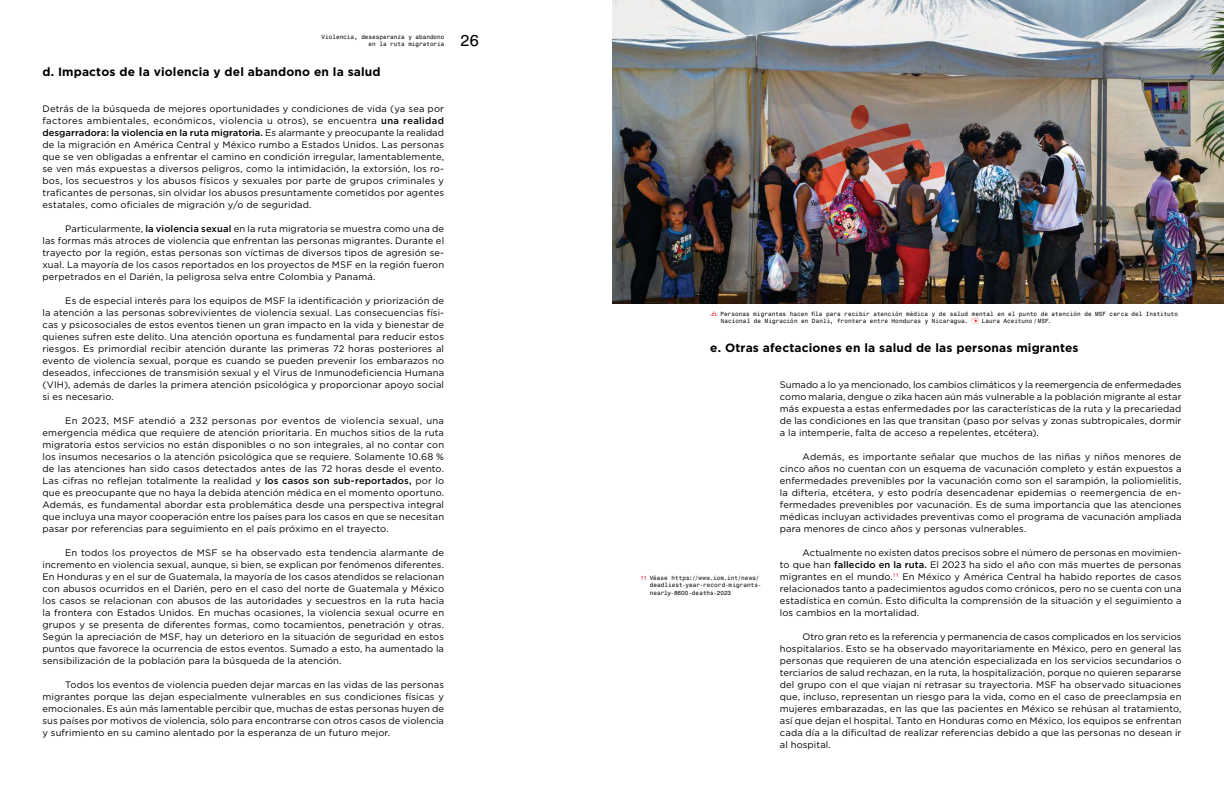
<style>
.page{position:relative;width:1224px;height:792px;background:#fff}
.page>*{position:absolute;margin:0;border:0;box-sizing:border-box;transform-origin:0 0}
.t1{font:16px "Monospace 821 BT";color:#000}
.t2{font:700 12px "Gotham HTF";letter-spacing:.01em;color:#000}
.t3{font:9.4px/12px "Gotham HTF";letter-spacing:.01em;color:#000;text-align:justify}
.t4{font:6px/7.4px "Monospace 821 BT";letter-spacing:.01em;color:#000}
.s1{font-weight:500}
.s2{color:#ed1d24}
</style>
<div class="page">
<img style="left:612px;top:0;width:612px;height:304px">
<svg style="left:710px;top:311px;width:8px;height:5px"></svg>
<svg style="left:972px;top:317px;width:7px;height:6px"></svg>
<p class="t4" style="left:322px;top:33px;width:124px;line-height:7px;text-align:right">Violencia, desesperanza y abandono en la ruta migratoria</p>
<h1 class="t1" style="left:460px;top:30px;width:21px">26</h1>
<p class="t2" style="left:43px;top:65px;width:340px">d. Impactos de la violencia y del abandono en la salud</p>
<p class="t3" style="left:43px;top:102px;width:403px">Detrás de la búsqueda de mejores oportunidades y condiciones de vida (ya sea por factores ambientales, económicos, violencia u otros), se encuentra <span class="s1">una realidad desgarradora: la violencia en la ruta migratoria.</span> Es alarmante y preocupante la realidad de la migración en América Central y México rumbo a Estados Unidos. Las personas que se ven obligadas a enfrentar el camino en condición irregular, lamentablemente, se ven más expuestas a diversos peligros, como la intimidación, la extorsión, los ro&shy;bos, los secuestros y los abusos físicos y sexuales por parte de grupos criminales y traficantes de personas, sin olvidar los abusos presuntamente cometidos por agentes estatales, como oficiales de migración y/o de seguridad.</p>
<p class="t3" style="left:43px;top:222px;width:403px;text-indent:23px">Particularmente, <span class="s1">la violencia sexual</span> en la ruta migratoria se muestra como una de las formas más atroces de violencia que enfrentan las personas migrantes. Durante el trayecto por la región, estas personas son víctimas de diversos tipos de agresión se&shy;xual. La mayoría de los casos reportados en los proyectos de MSF en la región fueron perpetrados en el Darién, la peligrosa selva entre Colombia y Panamá.</p>
<p class="t3" style="left:43px;top:294px;width:403px;text-indent:23px">Es de especial interés para los equipos de MSF la identificación y priorización de la atención a las personas sobrevivientes de violencia sexual. Las consecuencias físi&shy;cas y psicosociales de estos eventos tienen un gran impacto en la vida y bienestar de quienes sufren este delito. Una atención oportuna es fundamental para reducir estos riesgos. Es primordial recibir atención durante las primeras 72 horas posteriores al evento de violencia sexual, porque es cuando se pueden prevenir los embarazos no deseados, infecciones de transmisión sexual y el Virus de Inmunodeficiencia Humana (VIH), además de darles la primera atención psicológica y proporcionar apoyo social si es necesario.</p>
<p class="t3" style="left:43px;top:414px;width:403px;text-indent:23px">En 2023, MSF atendió a 232 personas por eventos de violencia sexual, una emergencia médica que requiere de atención prioritaria. En muchos sitios de la ruta migratoria estos servicios no están disponibles o no son integrales, al no contar con los insumos necesarios o la atención psicológica que se requiere. Solamente 10.68 % de las atenciones han sido casos detectados antes de las 72 horas desde el evento.<br>Las cifras no reflejan totalmente la realidad y <span class="s1">los casos son sub-reportados,</span> por lo que es preocupante que no haya la debida atención médica en el momento oportuno.<br>Además, es fundamental abordar esta problemática desde una perspectiva integral que incluya una mayor cooperación entre los países para los casos en que se necesitan pasar por referencias para seguimiento en el país próximo en el trayecto.</p>
<p class="t3" style="left:43px;top:546px;width:403px;text-indent:23px">En todos los proyectos de MSF se ha observado esta tendencia alarmante de incremento en violencia sexual, aunque, si bien, se explican por fenómenos diferentes.<br>En Honduras y en el sur de Guatemala, la mayoría de los casos atendidos se relacionan con abusos ocurridos en el Darién, pero en el caso del norte de Guatemala y México los casos se relacionan con abusos de las autoridades y secuestros en la ruta hacia la frontera con Estados Unidos. En muchas ocasiones, la violencia sexual ocurre en grupos y se presenta de diferentes formas, como tocamientos, penetración y otras.<br>Según la apreciación de MSF, hay un deterioro en la situación de seguridad en estos puntos que favorece la ocurrencia de estos eventos. Sumado a esto, ha aumentado la sensibilización de la población para la búsqueda de la atención.</p>
<p class="t3" style="left:43px;top:678px;width:403px;text-indent:23px">Todos los eventos de violencia pueden dejar marcas en las vidas de las personas migrantes porque las dejan especialmente vulnerables en sus condiciones físicas y emocionales. Es aún más lamentable percibir que, muchas de estas personas huyen de sus países por motivos de violencia, sólo para encontrarse con otros casos de violencia y sufrimiento en su camino alentado por la esperanza de un futuro mejor.</p>
<p class="t4" style="left:720px;top:310px;width:459px">Personas migrantes hacen fila para recibir atención médica y de salud mental en el punto de atención de MSF cerca del Instituto<br>Nacional de Migración en Danlí, frontera entre Honduras y Nicaragua.</p>
<p class="t4" style="left:982px;top:317px;width:71px">Laura Aceituno/MSF.</p>
<p class="t2" style="left:710px;top:341px;width:370px">e. Otras afectaciones en la salud de las personas migrantes</p>
<p class="t4" style="left:650px;top:574px;width:113px;text-indent:-9px"><span class="s2">11</span> Véase https://www.iom.int/news/ deadliest-year-record-migrants&shy;nearly-8600-deaths-2023</p>
<p class="t3" style="left:780px;top:378px;width:403px">Sumado a lo ya mencionado, los cambios climáticos y la reemergencia de enfermedades como malaria, dengue o zika hacen aún más vulnerable a la población migrante al estar más expuesta a estas enfermedades por las características de la ruta y la precariedad de las condiciones en las que transitan (paso por selvas y zonas subtropicales, dormir a la intemperie, falta de acceso a repelentes, etcétera).</p>
<p class="t3" style="left:780px;top:450px;width:403px;text-indent:23px">Además, es importante señalar que muchos de las niñas y niños menores de cinco años no cuentan con un esquema de vacunación completo y están expuestos a enfermedades prevenibles por la vacunación como son el sarampión, la poliomielitis, la difteria, etcétera, y esto podría desencadenar epidemias o reemergencia de en&shy;fermedades prevenibles por vacunación. Es de suma importancia que las atenciones médicas incluyan actividades preventivas como el programa de vacunación ampliada para menores de cinco años y personas vulnerables.</p>
<p class="t3" style="left:780px;top:546px;width:403px;text-indent:23px">Actualmente no existen datos precisos sobre el número de personas en movimien&shy;to que han <span class="s1">fallecido en la ruta.</span> El 2023 ha sido el año con más muertes de personas migrantes en el mundo.<sup>11</sup> En México y América Central ha habido reportes de casos relacionados tanto a padecimientos agudos como crónicos, pero no se cuenta con una estadística en común. Esto dificulta la comprensión de la situación y el seguimiento a los cambios en la mortalidad.</p>
<p class="t3" style="left:780px;top:630px;width:403px;text-indent:23px">Otro gran reto es la referencia y permanencia de casos complicados en los servicios hospitalarios. Esto se ha observado mayoritariamente en México, pero en general las personas que requieren de una atención especializada en los servicios secundarios o terciarios de salud rechazan, en la ruta, la hospitalización, porque no quieren separarse del grupo con el que viajan ni retrasar su trayectoria. MSF ha observado situaciones que, incluso, representan un riesgo para la vida, como en el caso de preeclampsia en mujeres embarazadas, en las que las pacientes en México se rehúsan al tratamiento, así que dejan el hospital. Tanto en Honduras como en México, los equipos se enfrentan cada día a la dificultad de realizar referencias debido a que las personas no desean ir al hospital.</p>
</div>
